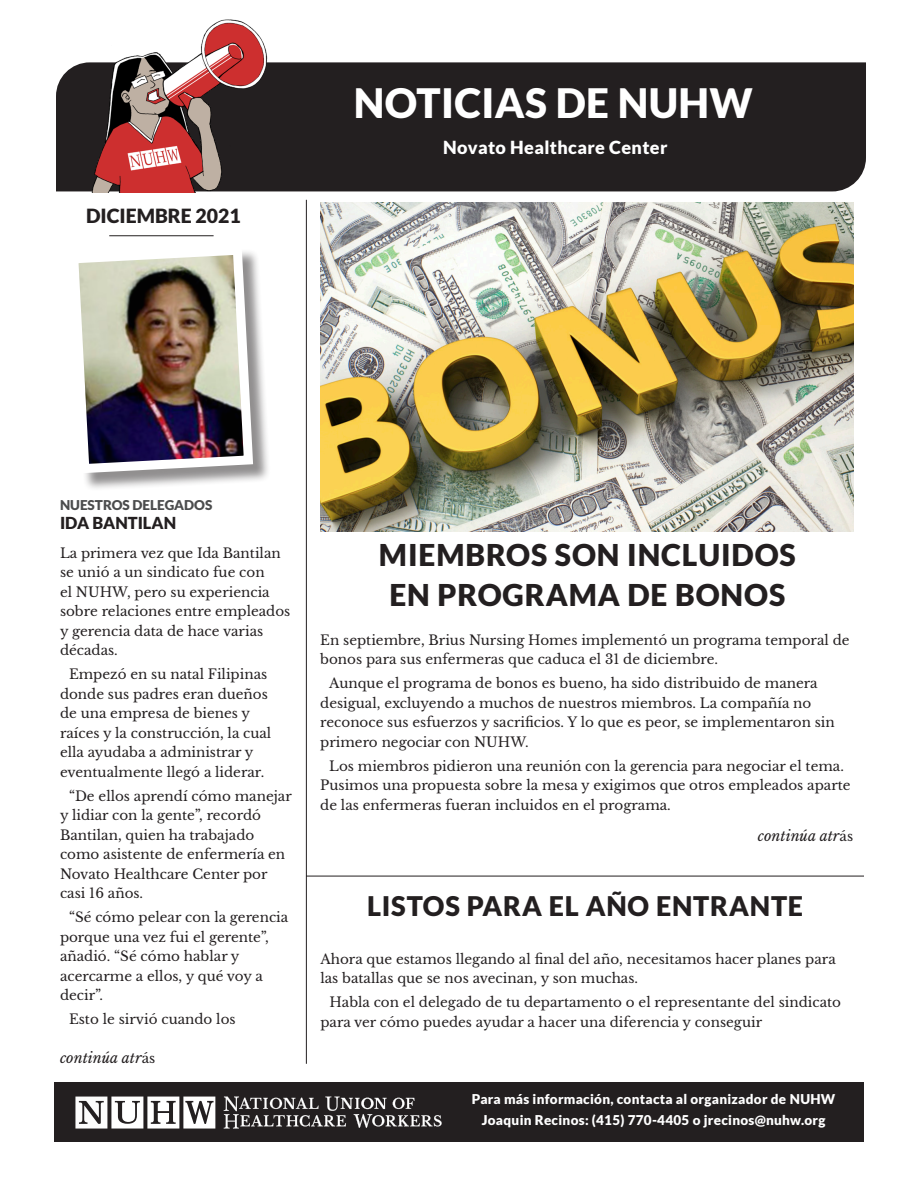
<style>
.page{position:relative;width:918px;height:1188px;background:#fff}
.page>*{position:absolute;margin:0;border:0;box-sizing:border-box;transform-origin:0 0}
.t1{font:900 40.5px "Lato";letter-spacing:.01em;color:#fff}
.t2{font:900 30px "Lato";letter-spacing:.03em;color:#231f20}
.t3{font:900 27px "Lato";letter-spacing:.03em;color:#231f20}
.t4{font:900 19.5px "Lato";color:#231f20}
.t5{font:900 18px "Lato";letter-spacing:.02em;color:#fff}
.t6{font:900 16.5px "Lato";color:#231f20}
.t7{font:italic 14.25px "Libre Baskerville";color:#231f20}
.t8{font:13.5px/19.5px "Libre Baskerville";color:#231f20}
.t9{font:900 13.5px/21px "Lato";letter-spacing:.02em;color:#fff;text-align:center}
.t10{font:900 13.5px "Lato";color:#4b4c4d}
.s1{font-style:normal;font-size:13.5px}
</style>
<div class="page">
<div style="left:54px;top:1082px;width:810px;height:60px;background:#231f20"></div>
<div style="left:56px;top:62px;width:810px;height:129px;background:#231f20"></div>
<img style="left:81px;top:19px;width:192px;height:173px">
<hr style="left:109px;top:235px;width:105px;height:1px;background:#231f20">
<svg style="left:224px;top:1097px;width:218px;height:32px"></svg>
<svg style="left:75px;top:1097px;width:140px;height:32px"></svg>
<div style="left:72px;top:248px;width:200px;height:244px;background:#231f20;opacity:.5"></div>
<img style="left:72px;top:248px;width:186px;height:230px">
<img style="left:320px;top:202px;width:533px;height:329px">
<hr style="left:306px;top:200px;width:1px;height:864px;background:#231f20">
<hr style="left:306px;top:876px;width:558px;height:1px;background:#231f20">
<p class="t4" style="left:86px;top:204px;width:156px">DICIEMBRE 2021</p>
<p class="t1" style="left:354px;top:80px;width:401px">NOTICIAS DE NUHW</p>
<p class="t5" style="left:443px;top:137px;width:226px">Novato Healthcare Center</p>
<p class="t10" style="left:60px;top:497px;width:154px">NUESTROS DELEGADOS</p>
<p class="t6" style="left:60px;top:514px;width:118px">IDA BANTILAN</p>
<p class="t8" style="left:60px;top:543px;width:232px">La primera vez que Ida Bantilan se unió a un sindicato fue con<br>el NUHW, pero su experiencia sobre relaciones entre empleados y gerencia data de hace varias décadas.</p>
<p class="t8" style="left:60px;top:665px;width:213px;text-indent:9px">Empezó en su natal Filipinas donde sus padres eran dueños de una empresa de bienes y raíces y la construcción, la cual ella ayudaba a administrar y eventualmente llegó a liderar.</p>
<p class="t8" style="left:60px;top:786px;width:233px;text-indent:9px">“De ellos aprendí cómo manejar y lidiar con la gente”, recordó<br>Bantilan, quien ha trabajado como asistente de enfermería en<br>Novato Healthcare Center por casi 16 años.</p>
<p class="t8" style="left:60px;top:908px;width:230px;text-indent:9px">“Sé cómo pelear con la gerencia porque una vez fui el gerente”, añadió. “Sé cómo hablar y acercarme a ellos, y qué voy a decir”.</p>
<p class="t8" style="left:69px;top:1010px;width:168px">Esto le sirvió cuando los</p>
<p class="t7" style="left:60px;top:1049px;width:97px">continúa atr<span class="s1">ás</span></p>
<p class="t2" style="left:379px;top:537px;width:418px">MIEMBROS SON INCLUIDOS</p>
<p class="t2" style="left:389px;top:578px;width:397px">EN PROGRAMA DE BONOS</p>
<p class="t8" style="left:320px;top:630px;width:531px">En septiembre, Brius Nursing Homes implementó un programa temporal de bonos para sus enfermeras que caduca el 31 de diciembre.</p>
<p class="t8" style="left:320px;top:674px;width:516px;text-indent:9px">Aunque el programa de bonos es bueno, ha sido distribuido de manera desigual, excluyendo a muchos de nuestros miembros. La compañía no reconoce sus esfuerzos y sacrificios. Y lo que es peor, se implementaron sin primero negociar con NUHW.</p>
<p class="t8" style="left:320px;top:756px;width:532px;text-indent:9px">Los miembros pidieron una reunión con la gerencia para negociar el tema.<br>Pusimos una propuesta sobre la mesa y exigimos que otros empleados aparte de las enfermeras fueran incluidos en el programa.</p>
<p class="t7" style="left:758px;top:827px;width:97px">continúa atr<span class="s1">ás</span></p>
<p class="t3" style="left:367px;top:890px;width:438px">LISTOS PARA EL AÑO ENTRANTE</p>
<p class="t8" style="left:320px;top:949px;width:517px">Ahora que estamos llegando al final del año, necesitamos hacer planes para las batallas que se nos avecinan, y son muchas.</p>
<p class="t8" style="left:320px;top:992px;width:522px;text-indent:9px">Habla con el delegado de tu departamento o el representante del sindicato para ver cómo puedes ayudar a hacer una diferencia y conseguir</p>
<p class="t9" style="left:472px;top:1089px;width:365px">Para más información, contacta al organizador de NUHW<br>Joaquin Recinos: (415) 770-4405 o jrecinos@nuhw.org</p>
</div>
